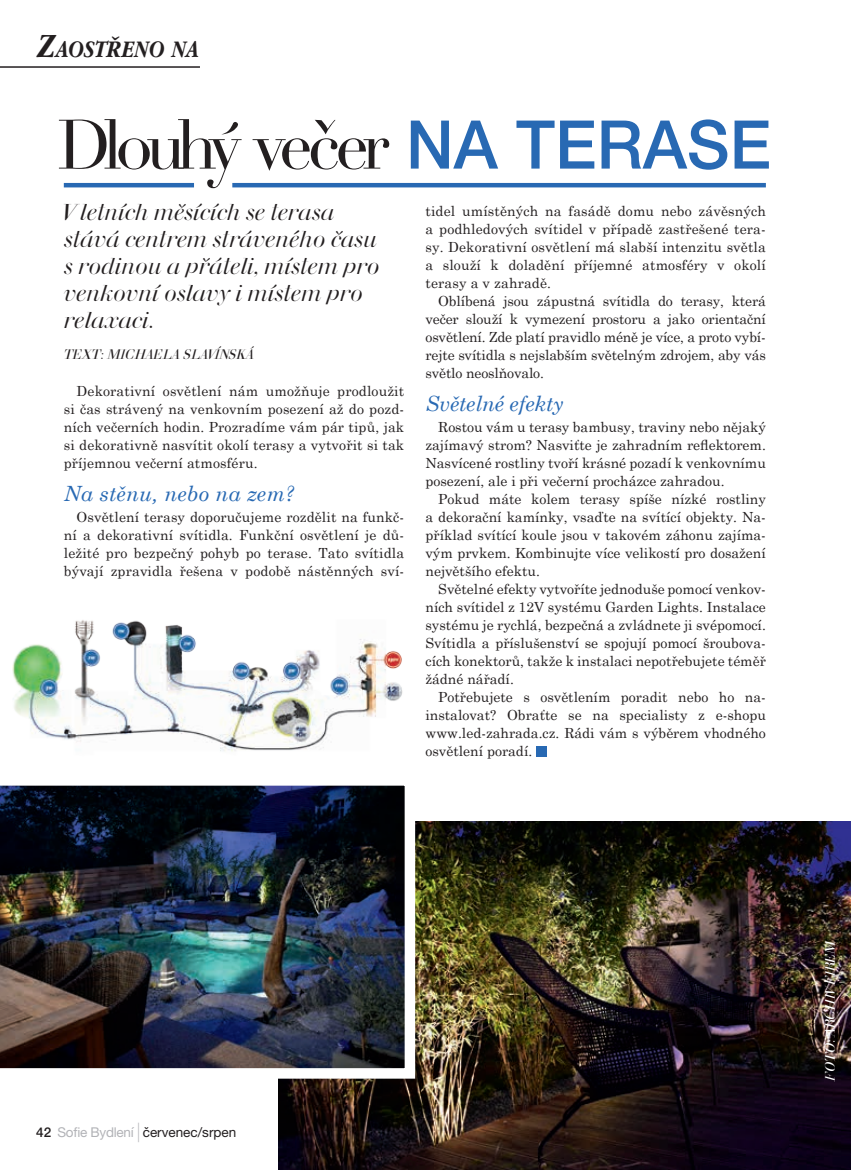
<style>
.page{position:relative;width:851px;height:1170px;background:#fff}
.page>*{position:absolute;margin:0;border:0;box-sizing:border-box;transform-origin:0 0}
.t1{font:68.55px "Perfect Woman Headline";color:#231f20}
.t2{font:italic 700 23.1px "Garamond Itc TEE";color:#231f20;scale:.83 1}
.t3{font:italic 22.5px/27px "Woman 2011";letter-spacing:-.01em;color:#231f20}
.t4{font:italic 21px "Century Schoolbook";letter-spacing:.01em;color:#2869b3}
.t5{font:italic 21px "Century Schoolbook";letter-spacing:-.01em;color:#2869b3}
.t6{font:13.95px/18px "Century Schoolbook";color:#231f20;text-align:justify}
.t7{font:13.5px "Helvetica Neue LT Pro";color:#231f20}
.t8{font:italic 13.5px "Woman 2011";color:#231f20}
.t9{font:italic 13.5px "Woman 2011";color:#fff}
.s1{font-size:33px}
.s2{font-family:"Helvetica Neue LT Pro";font-weight:500;font-size:67.2px;color:#2869b3}
.s3{font-weight:500}
.s4{color:#b2b3b7}
.s5{font-weight:300;font-size:19.5px;color:#b2b3b7}
</style>
<div class="page">
<img style="left:278px;top:821px;width:572px;height:348px">
<hr style="left:64px;top:183px;width:130px;height:4px;background:#2869b3">
<hr style="left:232px;top:183px;width:533px;height:4px;background:#2869b3">
<hr style="left:0;top:66px;width:200px;height:2px;background:#231f20">
<div style="left:536px;top:746px;width:10px;height:10px;background:#2869b3"></div>
<img style="left:0;top:785px;width:415px;height:293px">
<img style="left:13px;top:620px;width:390px;height:132px">
<h2 class="t2" style="left:37px;top:35px;width:196px"><span class="s1">Z</span>AOSTŘENO NA</h2>
<h1 class="t1" style="left:64px;top:100px;width:708px">Dlouhý večer <span class="s2">NA TERASE</span></h1>
<h3 class="t3" style="left:64px;top:198px;width:317px">V letních měsících se terasa stává centrem stráveného času s rodinou a přáteli, místem pro venkovní oslavy i místem pro relaxaci.</h3>
<p class="t8" style="left:64px;top:346px;width:191px">Text: michaela slavínská</p>
<p class="t6" style="left:64px;top:381px;width:342px;text-indent:13px">Dekorativní osvětlení nám umožňuje prodloužit si čas strávený na venkovním posezení až do pozd&shy;ních večerních hodin. Prozradíme vám pár tipů, jak si dekorativně nasvítit okolí terasy a vytvořit si tak příjemnou večerní atmosféru.</p>
<h3 class="t4" style="left:64px;top:478px;width:232px">Na stěnu, nebo na zem?</h3>
<p class="t6" style="left:64px;top:507px;width:342px;text-indent:13px">Osvětlení terasy doporučujeme rozdělit na funkč&shy;ní a dekorativní svítidla. Funkční osvětlení je dů&shy;ležité pro bezpečný pohyb po terase. Tato svítidla bývají zpravidla řešena v podobě nástěnných sví-</p>
<p class="t6" style="left:425px;top:201px;width:342px">tidel umístěných na fasádě domu nebo závěsných a podhledových svítidel v případě zastřešené tera&shy;sy. Dekorativní osvětlení má slabší intenzitu světla a slouží k doladění příjemné atmosféry v okolí terasy a v zahradě.</p>
<p class="t6" style="left:425px;top:291px;width:342px;text-indent:13px">Oblíbená jsou zápustná svítidla do terasy, která večer slouží k vymezení prostoru a jako orientační osvětlení. Zde platí pravidlo méně je více, a proto vybí&shy;rejte svítidla s nejslabším světelným zdrojem, aby vás světlo neoslňovalo.</p>
<h3 class="t5" style="left:425px;top:388px;width:140px">Světelné efekty</h3>
<p class="t6" style="left:425px;top:417px;width:342px;text-indent:13px">Rostou vám u terasy bambusy, traviny nebo nějaký zajímavý strom? Nasviťte je zahradním reflektorem.<br>Nasvícené rostliny tvoří krásné pozadí k venkovnímu posezení, ale i při večerní procházce zahradou.</p>
<p class="t6" style="left:425px;top:489px;width:342px;text-indent:13px">Pokud máte kolem terasy spíše nízké rostliny a dekorační kamínky, vsaďte na svítící objekty. Na&shy;příklad svítící koule jsou v takovém záhonu zajíma&shy;vým prvkem. Kombinujte více velikostí pro dosažení největšího efektu.</p>
<p class="t6" style="left:425px;top:579px;width:342px;text-indent:13px">Světelné efekty vytvoříte jednoduše pomocí venkov&shy;ních svítidel z 12V systému Garden Lights. Instalace systému je rychlá, bezpečná a zvládnete ji svépomocí.<br>Svítidla a příslušenství se spojují pomocí šroubova&shy;cích konektorů, takže k instalaci nepotřebujete téměř žádné nářadí.</p>
<p class="t6" style="left:425px;top:687px;width:342px;text-indent:13px">Potřebujete s osvětlením poradit nebo ho na&shy;instalovat? Obraťte se na specialisty z e-shopu www.led-zahrada.cz. Rádi vám s výběrem vhodného osvětlení poradí.</p>
<p class="t7" style="left:36px;top:1123px;width:201px"><span class="s3">42</span> <span class="s4">Sofie Bydlení</span> <span class="s5">|</span> červenec/srpen</p>
<p class="t9" style="left:821px;top:1080px;width:143px;rotate:-90deg">foto: archiv firem</p>
</div>
